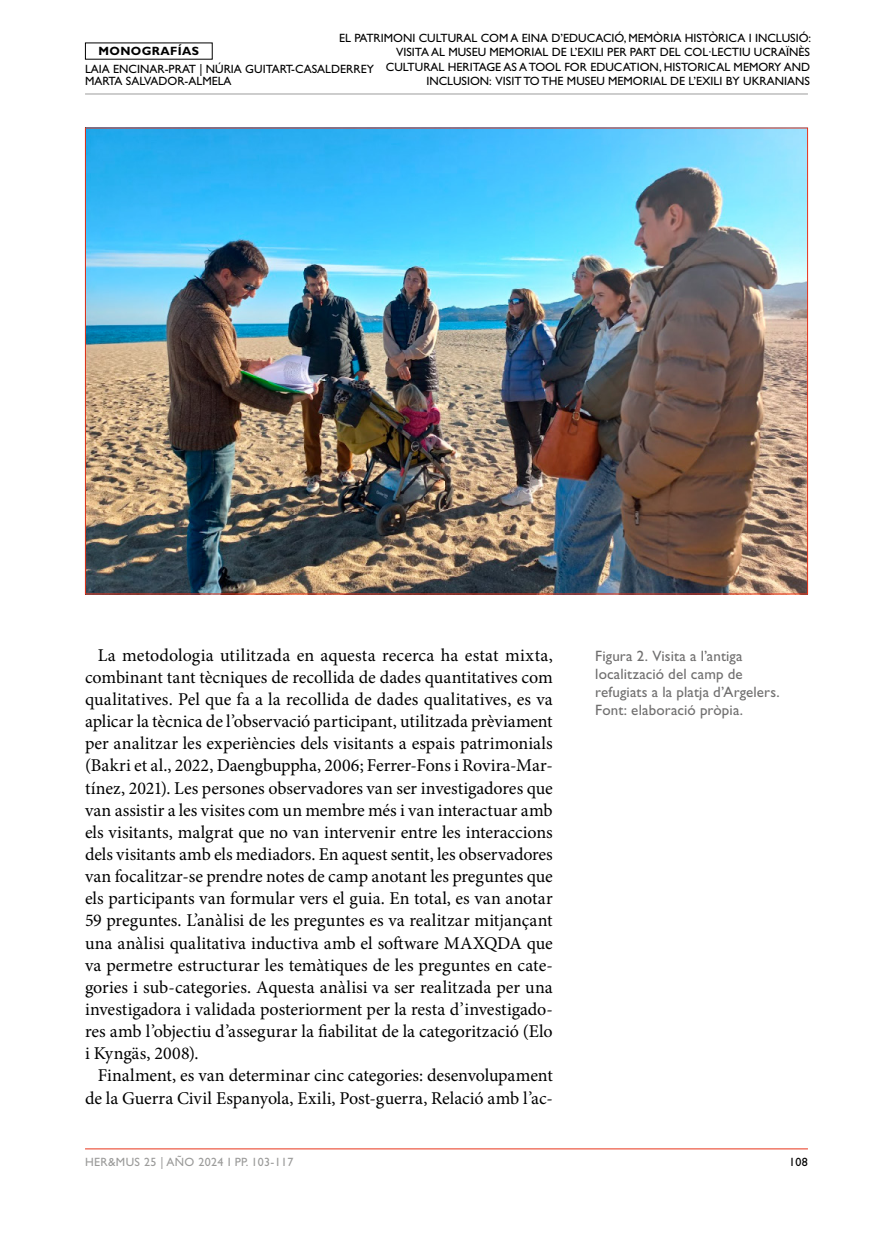
<style>
.page{position:relative;width:893px;height:1234px;background:#fff}
.page>*{position:absolute;margin:0;border:0;box-sizing:border-box;transform-origin:0 0}
.t1{font:18px/22px "Minion Pro";letter-spacing:-.01em;color:#000;text-align:justify}
.t2{font:15px/18px "Gill Sans Std";letter-spacing:.01em;color:#706f6f}
.t3{font:12px/14.4px "Gill Sans Std";color:#000}
.t4{font:12px "Gill Sans Std";letter-spacing:.03em;color:#9b9b9a}
.t5{font:700 12px "Gill Sans Std";letter-spacing:.03em;color:#000}
</style>
<div class="page">
<hr style="left:85px;top:1148px;width:723px;height:1px;background:#e8331a">
<hr style="left:85px;top:94px;width:723px;height:1px;background:#9d9d9c">
<img style="left:87px;top:130px;width:719px;height:462px">
<p class="t3" style="left:339px;top:31px;width:474px;text-align:right">EL PATRIMONI CULTURAL COM A EINA D’EDUCACIÓ, MEMÒRIA HISTÒRICA I INCLUSIÓ:<br>VISITA AL MUSEU MEMORIAL DE L’EXILI PER PART DEL COL·LECTIU UCRAÏNÈS CULTURAL HERITAGE AS A TOOL FOR EDUCATION, HISTORICAL MEMORY AND INCLUSION: VISIT TO THE MUSEU MEMORIAL DE L’EXILI BY UKRANIANS</p>
<p class="t5" style="left:99px;top:44px;width:102px">MONOGRAFÍAS</p>
<p class="t3" style="left:85px;top:63px;width:290px;line-height:12px">LAIA ENCINAR-PRAT | NÚRIA GUITART-CASALDERREY<br>MARTA SALVADOR-ALMELA</p>
<p class="t1" style="left:85px;top:644px;width:469px;text-indent:13px">La metodologia utilitzada en aquesta recerca ha estat mixta, combinant tant tècniques de recollida de dades quantitatives com qualitatives. Pel que fa a la recollida de dades qualitatives, es va aplicar la tècnica de l’observació participant, utilitzada prèviament per analitzar les experiències dels visitants a espais patrimonials (Bakri et al., 2022, Daengbuppha, 2006; Ferrer-Fons i Rovira-Mar&shy;tínez, 2021). Les persones observadores van ser investigadores que van assistir a les visites com un membre més i van interactuar amb els visitants, malgrat que no van intervenir entre les interaccions dels visitants amb els mediadors. En aquest sentit, les observadores van focalitzar-se prendre notes de camp anotant les preguntes que els participants van formular vers el guia. En total, es van anotar 59 preguntes. L’anàlisi de les preguntes es va realitzar mitjançant una anàlisi qualitativa inductiva amb el software MAXQDA que va permetre estructurar les temàtiques de les preguntes en cate&shy;gories i sub-categories. Aquesta anàlisi va ser realitzada per una investigadora i validada posteriorment per la resta d’investigado&shy;res amb l’objectiu d’assegurar la fiabilitat de la categorització (Elo i Kyngäs, 2008).</p>
<p class="t1" style="left:85px;top:1064px;width:469px;text-align:right">Finalment, es van determinar cinc categories: desenvolupament de la Guerra Civil Espanyola, Exili, Post-guerra, Relació amb l’ac-</p>
<p class="t2" style="left:595px;top:646px;width:186px">Figura 2. Visita a l’antiga localització del camp de refugiats a la platja d’Argelers.<br>Font: elaboració pròpia.</p>
<p class="t4" style="left:85px;top:1154px;width:210px">HER&amp;MUS 25 | AÑO 2024 I PP. 103-117</p>
<p class="t3" style="left:789px;top:1154px;width:20px">108</p>
</div>
